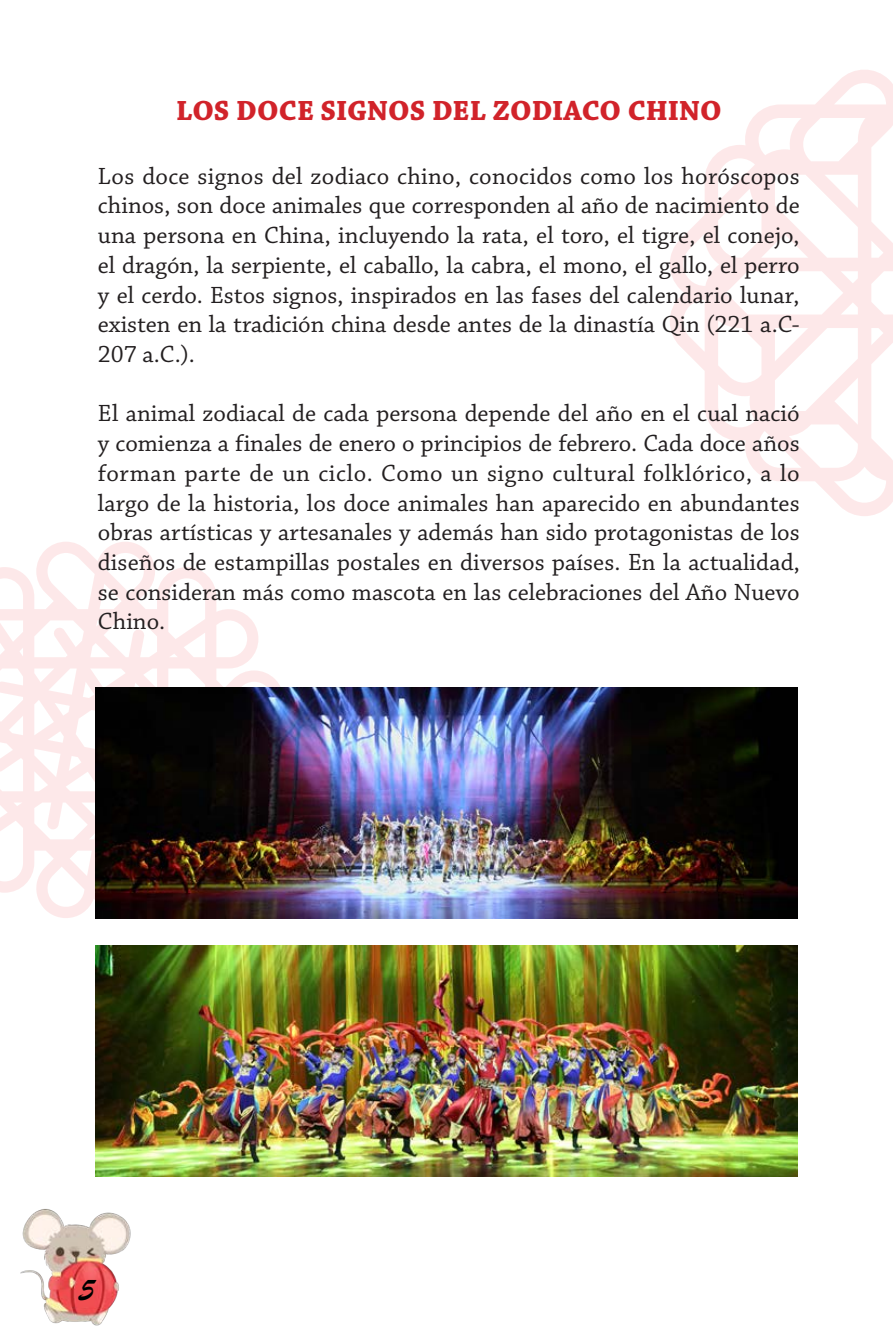
<style>
.page{position:relative;width:893px;height:1340px;background:#fff}
.page>*{position:absolute;margin:0;border:0;box-sizing:border-box;transform-origin:0 0}
.段落样式1{font:33.75px "Brush Script";color:#000}
.段落样式1-2{font:700 29.25px "Chaparral Pro";color:#d1232a}
.段落样式1-3{font:24.75px/29.7px "Chaparral Pro";color:#231f20;text-align:justify}
</style>
<div class="page">
<svg style="left:0;top:542px;width:281px;height:376px"></svg>
<svg style="left:670px;top:70px;width:223px;height:446px"></svg>
<img style="left:20px;top:1209px;width:111px;height:117px">
<img style="left:96px;top:945px;width:701px;height:230px">
<img style="left:96px;top:687px;width:701px;height:231px">
<p class="段落样式1-2" style="left:176px;top:93px;width:547px">LOS DOCE SIGNOS DEL ZODIACO CHINO</p>
<p class="段落样式1-3" style="left:98px;top:162px;width:703px">Los doce signos del zodiaco chino, conocidos como los horóscopos chinos, son doce animales que corresponden al año de nacimiento de una persona en China, incluyendo la rata, el toro, el tigre, el conejo, el dragón, la serpiente, el caballo, la cabra, el mono, el gallo, el perro y el cerdo. Estos signos, inspirados en las fases del calendario lunar, existen en la tradición china desde antes de la dinastía Qin (221 a.C-207 a.C.).</p>
<p class="段落样式1-3" style="left:98px;top:399px;width:703px">El animal zodiacal de cada persona depende del año en el cual nació y comienza a finales de enero o principios de febrero. Cada doce años forman parte de un ciclo. Como un signo cultural folklórico, a lo largo de la historia, los doce animales han aparecido en abundantes obras artísticas y artesanales y además han sido protagonistas de los diseños de estampillas postales en diversos países. En la actualidad, se consideran más como mascota en las celebraciones del Año Nuevo Chino.</p>
<p class="段落样式1" style="left:80px;top:1267px;width:16px">5</p>
</div>
